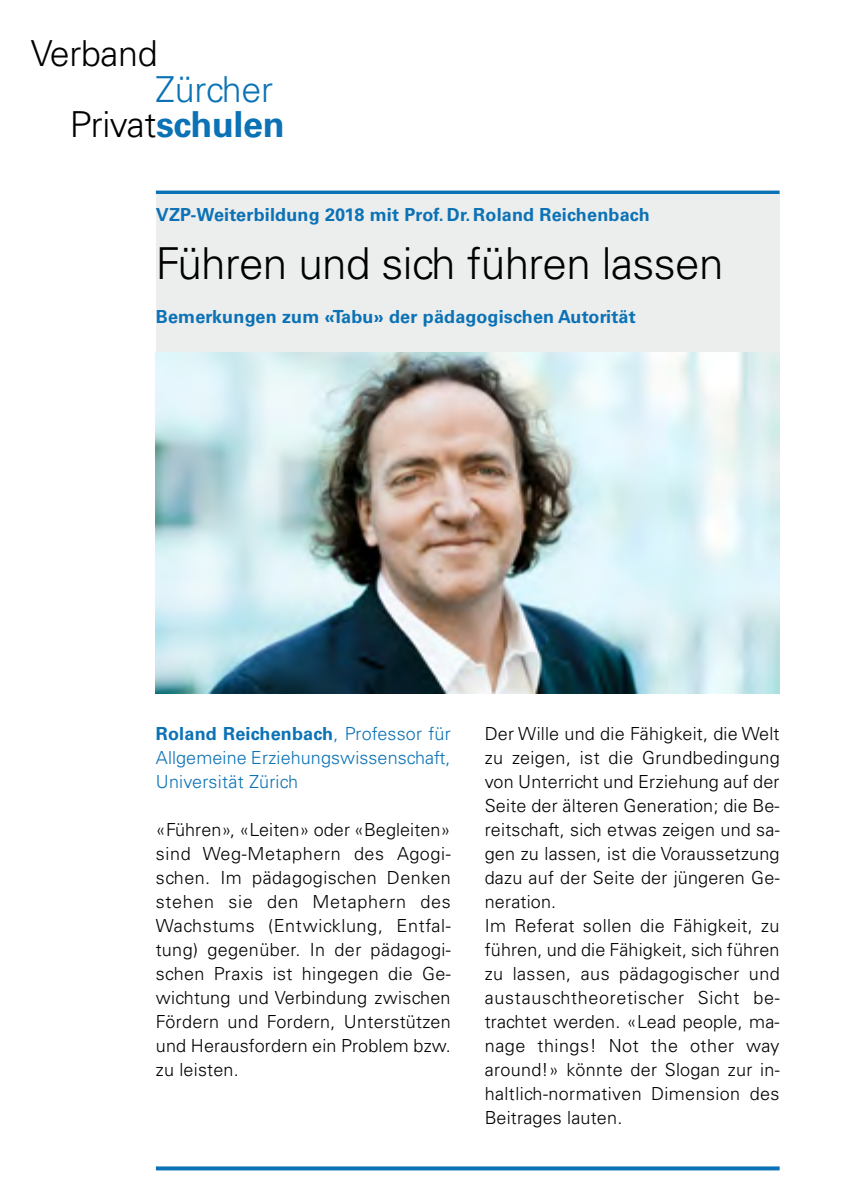
<style>
.page{position:relative;width:842px;height:1191px;background:#fff}
.page>*{position:absolute;margin:0;border:0;box-sizing:border-box;transform-origin:0 0}
.t1{font:300 44px "Univers LT Std";letter-spacing:-.015em;color:#000}
.t2{font:300 35.8px/35px "Univers LT Std";letter-spacing:-.01em;color:#0b72b5}
.t3{font:300 35.8px "Univers LT Std";letter-spacing:-.01em;color:#000}
.t4{font:300 18px/24px "Univers LT Std";letter-spacing:.01em;color:#000;text-align:justify}
.t5{font:700 18px "Univers LT Std";letter-spacing:.01em;color:#0b72b5}
.t6{font:300 18px/24px "Univers LT Std";letter-spacing:.005em;color:#0b72b5;text-align:justify}
.s1{color:#000}
.s2{font-weight:700}
</style>
<div class="page">
<svg style="left:156px;top:190px;width:624px;height:4px;background:#2c85bf"></svg>
<svg style="left:156px;top:1166px;width:624px;height:4px;background:#2581bc"></svg>
<div style="left:156px;top:194px;width:624px;height:159px;background:#eceded"></div>
<img style="left:156px;top:353px;width:624px;height:340px">
<h2 class="t3" style="left:31px;top:32px;width:128px">Verband</h2>
<h2 class="t2" style="left:70px;top:72px;width:216px;text-indent:85px">Zürcher<br><span class="s1">Privat</span><span class="s2">schulen</span></h2>
<p class="t5" style="left:156px;top:204px;width:495px">VZP-Weiterbildung 2018 mit Prof. Dr.Roland Reichenbach</p>
<h1 class="t1" style="left:156px;top:237px;width:569px">Führen und sich führen lassen</h1>
<p class="t5" style="left:156px;top:306px;width:481px">Bemerkungen zum «Tabu» der pädagogischen Autorität</p>
<p class="t6" style="left:156px;top:721px;width:296px"><span class="s2">Roland Reichenbach</span>, Professor für Allgemeine Erziehungswissenschaft, Universität Zürich</p>
<p class="t4" style="left:156px;top:817px;width:296px">«Führen», «Leiten» oder «Begleiten» sind Weg-Metaphern des Agogi&shy;schen. Im pädagogischen Denken stehen sie den Metaphern des Wachstums (Entwicklung, Entfal&shy;tung) gegenüber. In der pädagogi&shy;schen Praxis ist hingegen die Ge&shy;wichtung und Verbindung zwischen Fördern und Fordern, Unterstützen und Herausfordern ein Problem bzw. zu leisten.</p>
<p class="t4" style="left:485px;top:721px;width:297px;text-align:left">Der Wille und die Fähigkeit, die Welt zu zeigen, ist die Grundbedingung von Unterricht und Erziehung auf der Seite der älteren Generation; die Be&shy;reitschaft, sich etwas zeigen und sa&shy;gen zu lassen, ist die Voraussetzung dazu auf der Seite der jüngeren Ge&shy;neration.<br>Im Referat sollen die Fähigkeit, zu führen, und die Fähigkeit, sich führen zu lassen, aus pädagogischer und austauschtheoretischer Sicht be&shy;trachtet werden. «Lead people, ma&shy;nage things! Not the other way around!» könnte der Slogan zur in&shy;haltlich-normativen Dimension des Beitrages lauten.</p>
</div>
